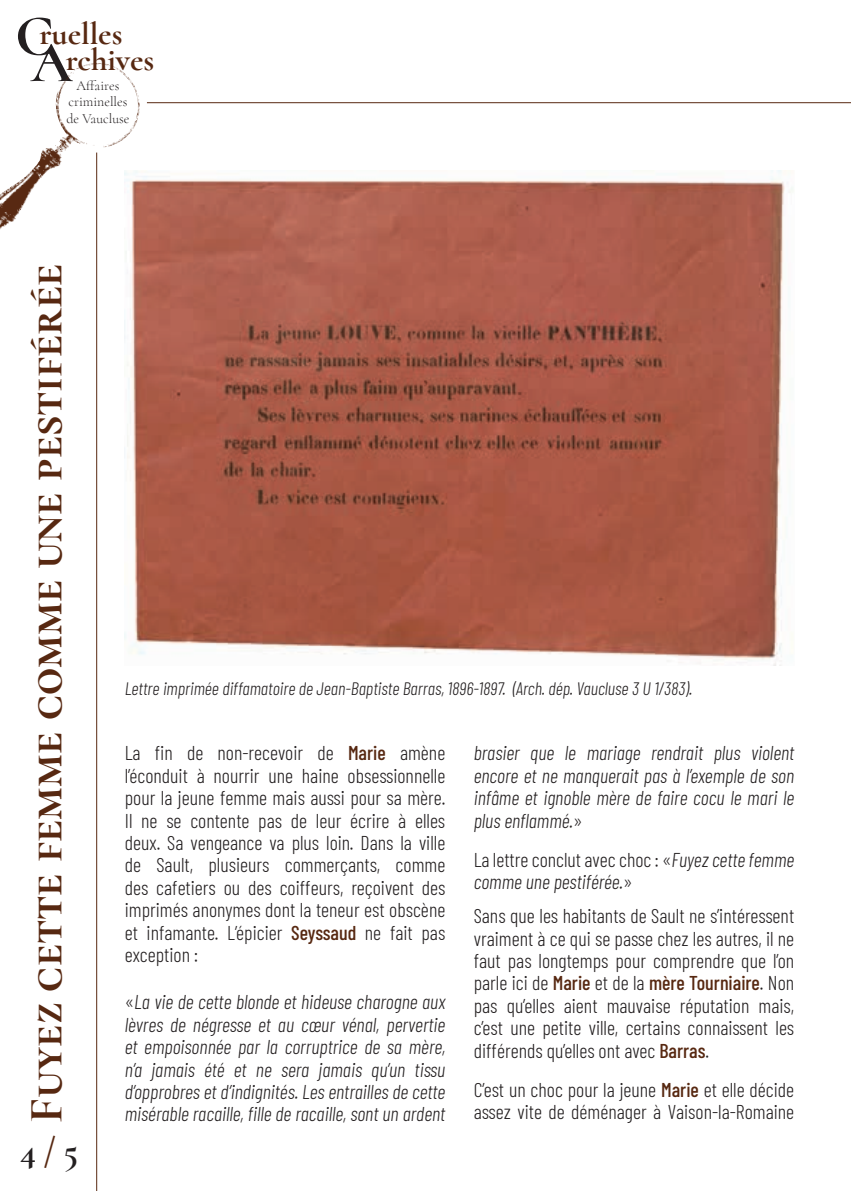
<style>
.page{position:relative;width:851px;height:1191px;background:#fff}
.page>*{position:absolute;margin:0;border:0;box-sizing:border-box;transform-origin:0 0}
.t1{font:700 48px "Cormorant SC";color:#572811}
.t2{font:700 36px "Cormorant";color:#231f20}
.t3{font:700 32px "Cormorant";color:#572811}
.t4{font:300 20px/22.4px "Barlow Condensed";color:#231f20;text-align:justify}
.t5{font:italic 300 20px/22.4px "Barlow Condensed";color:#231f20;text-align:justify}
.t6{font:italic 300 18px "Barlow Condensed";color:#231f20}
.t7{font:300 13.8px/16.6px "Cormorant";color:#231f20;text-align:center}
.s1{color:#572811}
.s2{font-weight:500;color:#572811}
.s3{font-style:normal}
</style>
<div class="page">
<hr style="left:147px;top:102px;width:703px;height:1px;background:#572811">
<svg style="left:18px;top:18px;width:55px;height:63px"></svg>
<img style="left:67px;top:63px;width:31px;height:13px">
<hr style="left:96px;top:153px;width:1px;height:1038px;background:#572811">
<img style="left:125px;top:170px;width:668px;height:495px">
<h3 class="t3" style="left:39px;top:14px;width:85px">ruelles</h3>
<h3 class="t3" style="left:66px;top:40px;width:90px">rchives</h3>
<p class="t7" style="left:66px;top:77px;width:65px">Affaires criminelles de Vaucluse</p>
<h1 class="t1" style="left:16px;top:1123px;width:860px;rotate:-90deg">Fuyez cette femme comme une pestiférée</h1>
<h2 class="t2" style="left:20px;top:1128px;width:60px">4 <span class="s1">/</span> 5</h2>
<p class="t6" style="left:125px;top:675px;width:568px">Lettre imprimée diffamatoire de Jean-Baptiste Barras, 1896-1897. (Arch. dép. Vaucluse 3 U 1/383).</p>
<p class="t4" style="left:125px;top:740px;width:322px">La fin de non-recevoir de <span class="s2">Marie</span> amène l’éconduit à nourrir une haine obsessionnelle pour la jeune femme mais aussi pour sa mère.<br>Il ne se contente pas de leur écrire à elles deux. Sa vengeance va plus loin. Dans la ville de Sault, plusieurs commerçants, comme des cafetiers ou des coiffeurs, reçoivent des imprimés anonymes dont la teneur est obscène et infamante. L’épicier <span class="s2">Seyssaud</span> ne fait pas exception :</p>
<p class="t5" style="left:125px;top:989px;width:322px"><span class="s3">«</span>La vie de cette blonde et hideuse charogne aux lèvres de négresse et au cœur vénal, pervertie et empoisonnée par la corruptrice de sa mère, n’a jamais été et ne sera jamais qu’un tissu d’opprobres et d’indignités. Les entrailles de cette misérable racaille, fille de racaille, sont un ardent</p>
<p class="t5" style="left:473px;top:740px;width:322px">brasier que le mariage rendrait plus violent encore et ne manquerait pas à l’exemple de son infâme et ignoble mère de faire cocu le mari le plus enflammé.<span class="s3">»</span></p>
<p class="t5" style="left:473px;top:847px;width:322px"><span class="s3">La lettre conclut avec choc : «</span>Fuyez cette femme comme une pestiférée.<span class="s3">»</span></p>
<p class="t4" style="left:473px;top:903px;width:322px">Sans que les habitants de Sault ne s’intéressent vraiment à ce qui se passe chez les autres, il ne faut pas longtemps pour comprendre que l’on parle ici de <span class="s2">Marie</span> et de la <span class="s2">mère Tourniaire</span>. Non pas qu’elles aient mauvaise réputation mais, c’est une petite ville, certains connaissent les différends qu’elles ont avec <span class="s2">Barras</span>.</p>
<p class="t4" style="left:473px;top:1077px;width:322px">C’est un choc pour la jeune <span class="s2">Marie</span> et elle décide assez vite de déménager à Vaison-la-Romaine</p>
</div>
